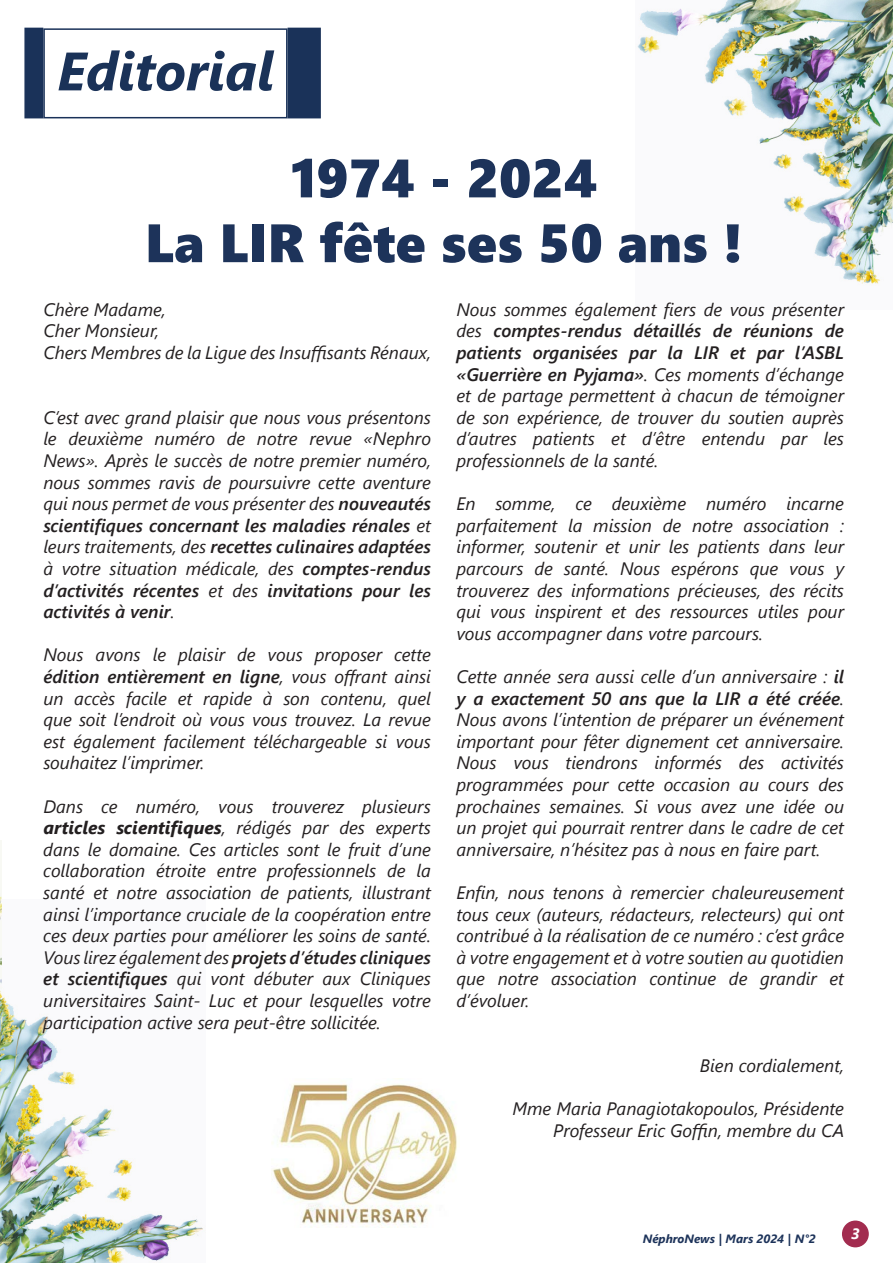
<style>
.page{position:relative;width:893px;height:1263px;background:#fff}
.page>*{position:absolute;margin:0;border:0;box-sizing:border-box;transform-origin:0 0}
.t1{font:54px "Segoe UI Black";color:#1d335a}
.t2{font:italic 700 54px "Segoe UI";color:#1a3258}
.t3{font:italic 18px/21.6px "Segoe UI";color:#231f20;text-align:justify}
.t4{font:italic 700 15px "Segoe UI";color:#fff}
.t5{font:italic 700 12px "Segoe UI";color:#1d335a}
.s1{font-weight:600}
.s2{font-weight:700}
</style>
<div class="page">
<img style="left:0;top:990px;width:203px;height:272px">
<img style="left:637px;top:1px;width:256px;height:283px">
<div style="left:43px;top:28px;width:245px;height:90px;background:#fff;border:2px solid #1a3259"></div>
<div style="left:842px;top:1220px;width:27px;height:27px;background:#a22c4f;border-radius:50%"></div>
<img style="left:0;top:841px;width:2px;height:143px">
<div style="left:24px;top:28px;width:19px;height:90px;background:#1a3259;border:2px solid #1a3259"></div>
<div style="left:288px;top:28px;width:33px;height:90px;background:#1a3259;border:2px solid #1a3259"></div>
<img style="left:272px;top:1078px;width:185px;height:150px">
<p class="t2" style="left:57px;top:20px;width:218px">Editorial</p>
<p class="t1" style="left:290px;top:139px;width:308px">1974 - 2024</p>
<p class="t1" style="left:145px;top:204px;width:599px">La LIR fête ses 50 ans !</p>
<p class="t3" style="left:43px;top:296px;width:124px">Chère Madame,</p>
<p class="t3" style="left:43px;top:317px;width:117px">Cher Monsieur,</p>
<p class="t3" style="left:43px;top:339px;width:389px">Chers Membres de la Ligue des Insuffisants Rénaux,</p>
<p class="t3" style="left:43px;top:404px;width:389px">C’est avec grand plaisir que nous vous présentons le deuxième numéro de notre revue «Nephro News». Après le succès de notre premier numéro, nous sommes ravis de poursuivre cette aventure qui nous permet de vous présenter des <span class="s1">nouveautés scientifiques concernant les maladies rénales</span> et leurs traitements, des <span class="s1">recettes culinaires adaptées </span>à votre situation médicale, des <span class="s1">comptes-rendus d’activités récentes</span> et des <span class="s1">invitations pour les activités à venir</span>.</p>
<p class="t3" style="left:43px;top:641px;width:389px">Nous avons le plaisir de vous proposer cette <span class="s1">édition entièrement en ligne</span>, vous offrant ainsi un accès facile et rapide à son contenu, quel que soit l’endroit où vous vous trouvez. La revue est également facilement téléchargeable si vous souhaitez l’imprimer.</p>
<p class="t3" style="left:43px;top:792px;width:389px">Dans ce numéro, vous trouverez plusieurs <span class="s2">articles scientifiques</span>, rédigés par des experts dans le domaine. Ces articles sont le fruit d’une collaboration étroite entre professionnels de la santé et notre association de patients, illustrant ainsi l’importance cruciale de la coopération entre ces deux parties pour améliorer les soins de santé.<br>Vous lirez également des <span class="s1">projets d’études cliniques et scientifiques</span> qui vont débuter aux Cliniques universitaires Saint- Luc et pour lesquelles votre participation active sera peut-être sollicitée.</p>
<p class="t3" style="left:456px;top:296px;width:389px">Nous sommes également fiers de vous présenter des <span class="s1">comptes-rendus détaillés de réunions de patients organisées par la LIR et par l’ASBL «Guerrière en Pyjama»</span>. Ces moments d’échange et de partage permettent à chacun de témoigner de son expérience, de trouver du soutien auprès d’autres patients et d’être entendu par les professionnels de la santé.</p>
<p class="t3" style="left:456px;top:490px;width:389px">En somme, ce deuxième numéro incarne parfaitement la mission de notre association : informer, soutenir et unir les patients dans leur parcours de santé. Nous espérons que vous y trouverez des informations précieuses, des récits qui vous inspirent et des ressources utiles pour vous accompagner dans votre parcours.</p>
<p class="t3" style="left:456px;top:663px;width:389px">Cette année sera aussi celle d’un anniversaire : <span class="s1">il y a exactement 50 ans que la LIR a été créée</span>.<br>Nous avons l’intention de préparer un événement important pour fêter dignement cet anniversaire.<br>Nous vous tiendrons informés des activités programmées pour cette occasion au cours des prochaines semaines. Si vous avez une idée ou un projet qui pourrait rentrer dans le cadre de cet anniversaire, n’hésitez pas à nous en faire part.</p>
<p class="t3" style="left:456px;top:879px;width:389px">Enfin, nous tenons à remercier chaleureusement tous ceux (auteurs, rédacteurs, relecteurs) qui ont contribué à la réalisation de ce numéro : c’est grâce à votre engagement et à votre soutien au quotidien que notre association continue de grandir et d’évoluer.</p>
<p class="t3" style="left:700px;top:1052px;width:146px">Bien cordialement,</p>
<p class="t3" style="left:512px;top:1095px;width:333px">Mme Maria Panagiotakopoulos, Présidente</p>
<p class="t3" style="left:553px;top:1116px;width:293px">Professeur Eric Goffin, membre du CA</p>
<p class="t5" style="left:643px;top:1227px;width:174px">NéphroNews | Mars 2024 | N°2</p>
<p class="t4" style="left:851px;top:1219px;width:10px">3</p>
</div>
